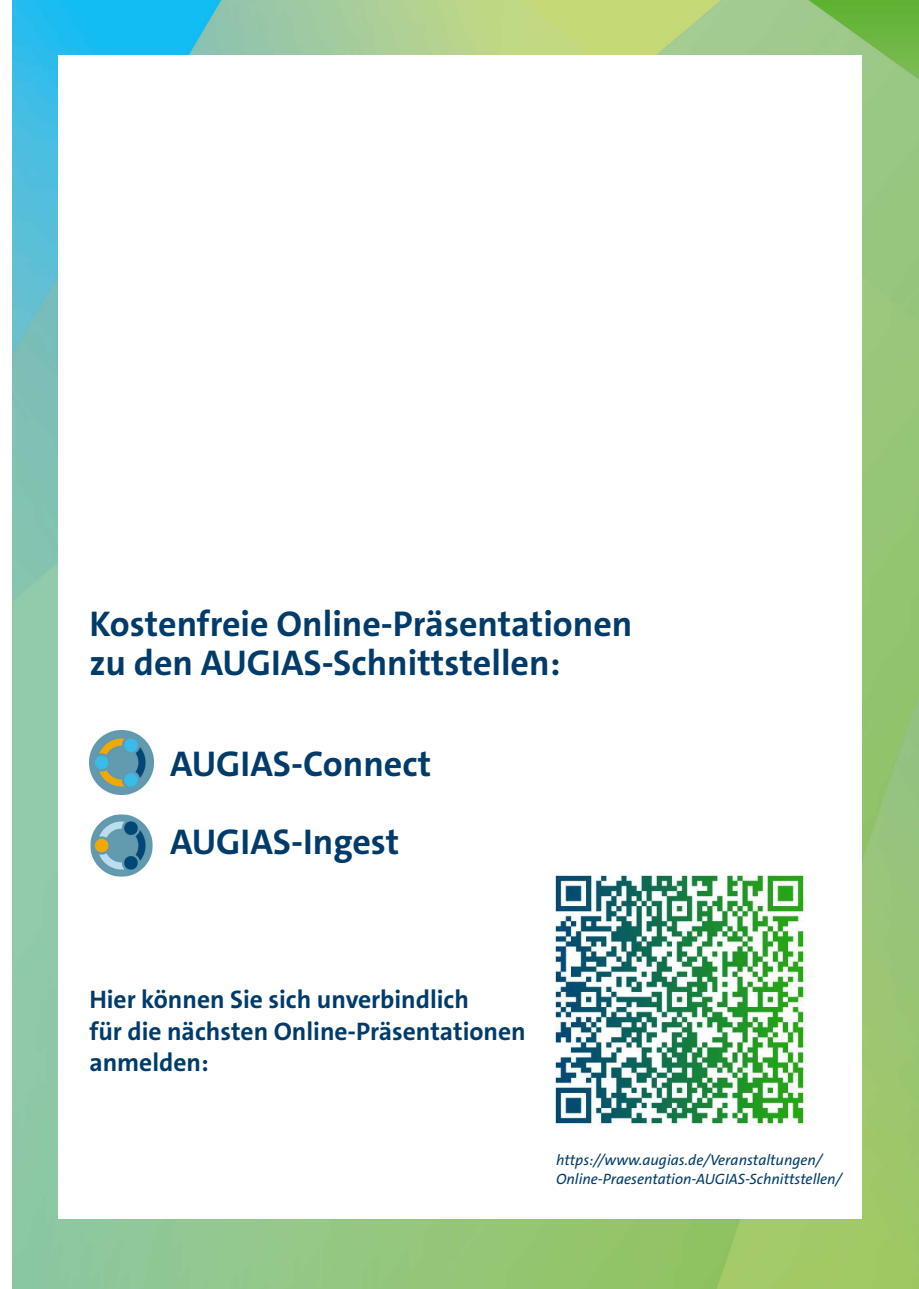
<style>
.page{position:relative;width:919px;height:1289px;background:#fff}
.page>*{position:absolute;margin:0;border:0;box-sizing:border-box;transform-origin:0 0}
.t1{font:700 36px/39px "The Sans C4 s";color:#003b6a}
.t2{font:700 25.5px/31.5px "The Sans C4 s";color:#003b6a}
.t3{font:italic 15px/19.5px "The Sans C4 s";letter-spacing:-.005em;color:#003b6a}
</style>
<div class="page">
<img style="left:13px;top:0;width:905px;height:1288px">
<div style="left:58px;top:55px;width:803px;height:1163px;background:#fff"></div>
<img style="left:555px;top:875px;width:251px;height:251px">
<img style="left:90px;top:814px;width:63px;height:63px">
<img style="left:89px;top:731px;width:64px;height:63px">
<p class="t1" style="left:89px;top:604px;width:544px">Kostenfreie Online-Präsentationen zu den AUGIAS-Schnittstellen:</p>
<p class="t1" style="left:170px;top:744px;width:262px">AUGIAS-Connect</p>
<p class="t1" style="left:170px;top:822px;width:231px">AUGIAS-Ingest</p>
<p class="t2" style="left:89px;top:984px;width:438px">Hier können Sie sich unverbindlich<br>für die nächsten Online-Präsentationen anmelden:</p>
<p class="t3" style="left:556px;top:1150px;width:287px">https:/ www.augias.de/Veranstaltungen/<br>Online-Praesentation-AUGIAS-Schnittstellen/</p>
</div>
